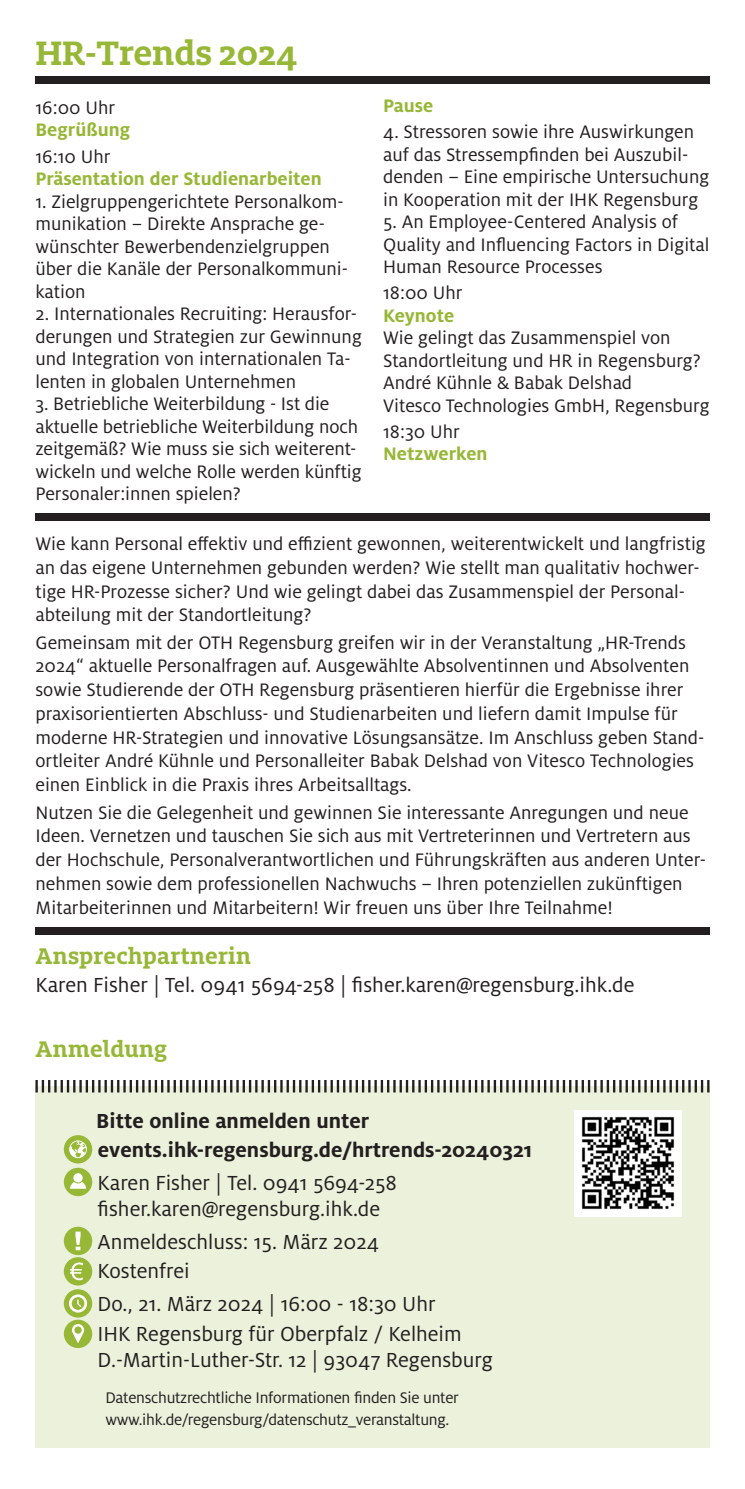
<style>
.page{position:relative;width:745px;height:1489px;background:#fff}
.page>*{position:absolute;margin:0;border:0;box-sizing:border-box;transform-origin:0 0}
.t1{font:700 37.5px "Milo Slab OT";color:#97b737}
.t2{font:700 25px "Milo Slab OT";letter-spacing:.01em;color:#97b737}
.t3{font:22.5px/29.8px "Milo Pro";color:#231f20}
.t4{font:700 22.5px/29.2px "Milo Pro";color:#231f20}
.t5{font:20px/22.5px "Milo Pro";color:#231f20}
.t6{font:700 20px "Milo Pro";color:#97b737}
.t7{font:17px/22.5px "Milo Pro";letter-spacing:-.015em;color:#231f20}
</style>
<div class="page">
<div style="left:35px;top:926px;width:674px;height:8px;background:#231f20"></div>
<div style="left:35px;top:1086px;width:674px;height:361px;background:#ebf1db"></div>
<div style="left:64px;top:1135px;width:28px;height:28px;background:#97b737;border-radius:50%"></div>
<svg style="left:69px;top:1140px;width:18px;height:18px"></svg>
<div style="left:64px;top:1167px;width:28px;height:29px;background:#97b737;border-radius:50%"></div>
<svg style="left:70px;top:1173px;width:16px;height:15px"></svg>
<div style="left:64px;top:1226px;width:28px;height:28px;background:#97b737;border-radius:50%"></div>
<svg style="left:75px;top:1231px;width:6px;height:19px"></svg>
<div style="left:64px;top:1257px;width:28px;height:28px;background:#97b737;border-radius:50%"></div>
<svg style="left:70px;top:1262px;width:13px;height:18px"></svg>
<div style="left:64px;top:1289px;width:28px;height:28px;background:#97b737;border-radius:50%"></div>
<svg style="left:77px;top:1299px;width:4px;height:8px"></svg>
<div style="left:69px;top:1294px;width:18px;height:18px;border:3px solid #fff;border-radius:50%"></div>
<div style="left:64px;top:1319px;width:28px;height:28px;background:#97b737;border-radius:50%"></div>
<svg style="left:72px;top:1324px;width:12px;height:19px"></svg>
<svg style="left:35px;top:1080px;width:674px;height:12px"></svg>
<div style="left:35px;top:513px;width:674px;height:7px;background:#231f20"></div>
<div style="left:35px;top:76px;width:674px;height:8px;background:#231f20"></div>
<img style="left:574px;top:1110px;width:106px;height:106px">
<h1 class="t1" style="left:35px;top:32px;width:263px">HR-Trends 2024</h1>
<p class="t5" style="left:35px;top:96px;width:81px">16:00 Uhr</p>
<p class="t6" style="left:35px;top:119px;width:96px">Begrüßung</p>
<p class="t5" style="left:35px;top:145px;width:77px">16:10 Uhr</p>
<p class="t6" style="left:35px;top:167px;width:287px">Präsentation der Studienarbeiten</p>
<p class="t5" style="left:35px;top:190px;width:314px">1. Zielgruppengerichtete Personalkom&shy;munikation – Direkte Ansprache ge&shy;wünschter Bewerbendenzielgruppen über die Kanäle der Personalkommuni&shy;kation</p>
<p class="t5" style="left:35px;top:303px;width:328px">2. Internationales Recruiting: Herausfor&shy;derungen und Strategien zur Gewinnung und Integration von internationalen Ta&shy;lenten in globalen Unternehmen</p>
<p class="t5" style="left:35px;top:393px;width:327px">3. Betriebliche Weiterbildung - Ist die aktuelle betriebliche Weiterbildung noch zeitgemäß? Wie muss sie sich weiterent&shy;wickeln und welche Rolle werden künftig Personaler:innen spielen?</p>
<p class="t6" style="left:383px;top:94px;width:52px">Pause</p>
<p class="t5" style="left:383px;top:121px;width:327px">4. Stressoren sowie ihre Auswirkungen auf das Stressempfinden bei Auszubil&shy;denden – Eine empirische Untersuchung in Kooperation mit der IHK Regensburg</p>
<p class="t5" style="left:383px;top:211px;width:327px">5. An Employee-Centered Analysis of<br>Quality and Influencing Factors in Digital<br>Human Resource Processes</p>
<p class="t5" style="left:383px;top:282px;width:81px">18:00 Uhr</p>
<p class="t6" style="left:383px;top:304px;width:73px">Keynote</p>
<p class="t5" style="left:383px;top:327px;width:327px">Wie gelingt das Zusammenspiel von Standortleitung und HR in Regensburg?<br>André Kühnle &amp; Babak Delshad<br>Vitesco Technologies GmbH, Regensburg</p>
<p class="t5" style="left:383px;top:420px;width:78px">18:30 Uhr</p>
<p class="t6" style="left:383px;top:442px;width:106px">Netzwerken</p>
<p class="t5" style="left:35px;top:532px;width:671px;line-height:23.8px">Wie kann Personal effektiv und effizient gewonnen, weiterentwickelt und langfristig an das eigene Unternehmen gebunden werden? Wie stellt man qualitativ hochwer&shy;tige HR-Prozesse sicher? Und wie gelingt dabei das Zusammenspiel der Personal&shy;abteilung mit der Standortleitung?</p>
<p class="t5" style="left:35px;top:630px;width:670px;line-height:23.8px">Gemeinsam mit der OTH Regensburg greifen wir in der Veranstaltung „HR-Trends 2024“ aktuelle Personalfragen auf. Ausgewählte Absolventinnen und Absolventen sowie Studierende der OTH Regensburg präsentieren hierfür die Ergebnisse ihrer praxisorientierten Abschluss- und Studienarbeiten und liefern damit Impulse für moderne HR-Strategien und innovative Lösungsansätze. Im Anschluss geben Stand&shy;ortleiter André Kühnle und Personalleiter Babak Delshad von Vitesco Technologies einen Einblick in die Praxis ihres Arbeitsalltags.</p>
<p class="t5" style="left:35px;top:800px;width:671px;line-height:23.8px">Nutzen Sie die Gelegenheit und gewinnen Sie interessante Anregungen und neue Ideen. Vernetzen und tauschen Sie sich aus mit Vertreterinnen und Vertretern aus der Hochschule, Personalverantwortlichen und Führungskräften aus anderen Unter&shy;nehmen sowie dem professionellen Nachwuchs – Ihren potenziellen zukünftigen Mitarbeiterinnen und Mitarbeitern! Wir freuen uns über Ihre Teilnahme!</p>
<p class="t2" style="left:35px;top:941px;width:217px">Ansprechpartnerin</p>
<p class="t3" style="left:35px;top:970px;width:600px">Karen Fisher | Tel. 0941 5694-258 | fisher.karen@regensburg.ihk.de</p>
<p class="t2" style="left:35px;top:1035px;width:133px">Anmeldung</p>
<p class="t4" style="left:96px;top:1106px;width:437px">Bitte online anmelden unter events.ihk-regensburg.de/hrtrends-20240321</p>
<p class="t3" style="left:98px;top:1169px;width:300px;line-height:26.2px">Karen Fisher | Tel. 0941 5694-258 fisher.karen@regensburg.ihk.de</p>
<p class="t3" style="left:98px;top:1226px;width:283px">Anmeldeschluss: 15. März 2024<br>Kostenfrei</p>
<p class="t3" style="left:98px;top:1289px;width:365px">Do., 21. März 2024 | 16:00 - 18:30 Uhr<br>IHK Regensburg für Oberpfalz / Kelheim</p>
<p class="t3" style="left:98px;top:1345px;width:396px">D.-Martin-Luther-Str. 12 | 93047 Regensburg</p>
<p class="t7" style="left:105px;top:1385px;width:355px">Datenschutzrechtliche Informationen finden Sie unter www.ihk.de/regensburg/datenschutz_veranstaltung.</p>
</div>
